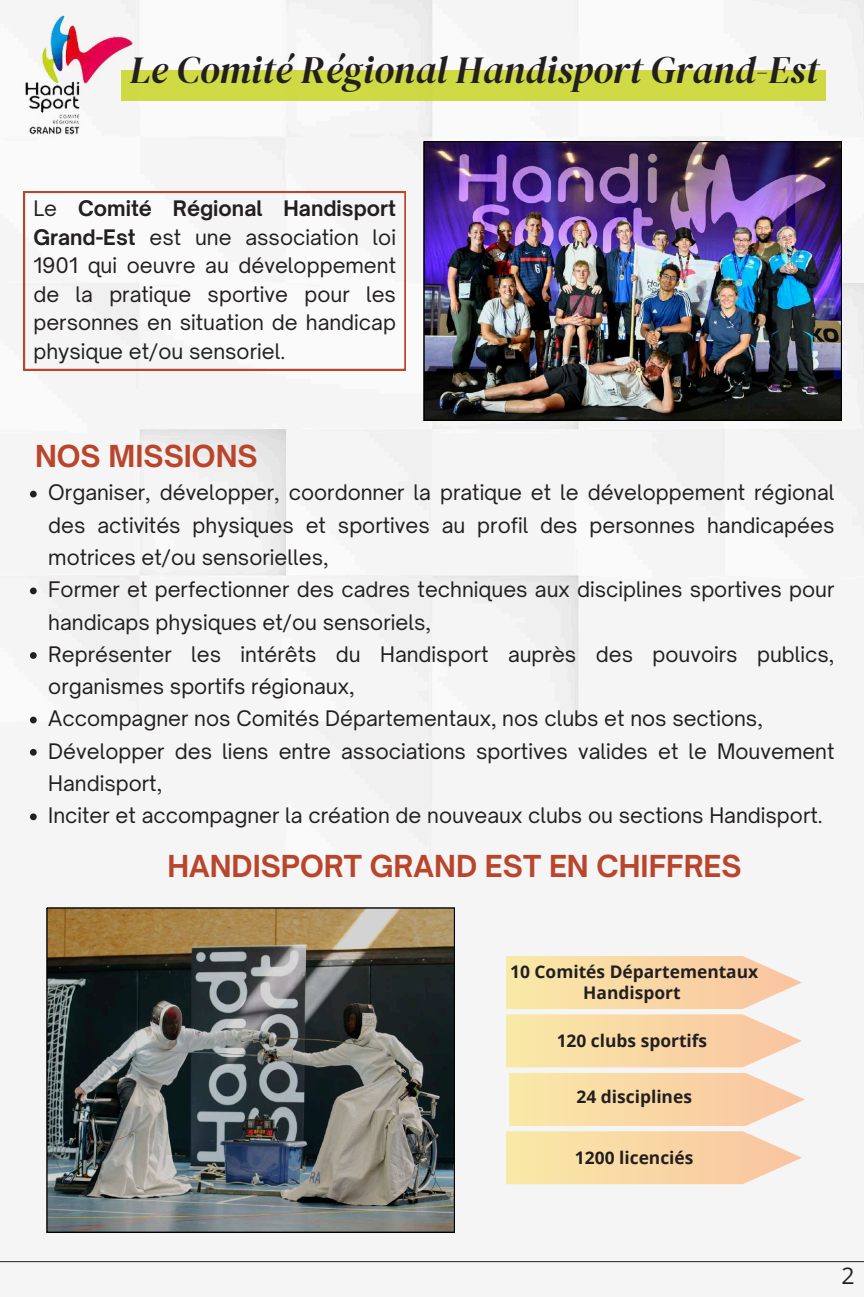
<style>
.page{position:relative;width:864px;height:1297px;background:#fff}
.page>*{position:absolute;margin:0;border:0;box-sizing:border-box;transform-origin:0 0}
.t1{font:italic 38.3px "DM Serif Display";color:#231f20}
.t2{font:700 29px "Open Sauce One";color:#b9452c}
.t3{font:23px "Open Sans";color:#231f20}
.t4{font:20.5px/32.2px "Open Sauce One";color:#231f20}
.t5{font:700 17.4px/21.3px "Open Sans";color:#231f20;text-align:center}
.s1{font-weight:700}
</style>
<div class="page">
<div style="left:0;top:0;width:864px;height:1263px;background:#f5f5f5"></div>
<hr style="left:0;top:1260px;width:864px;height:1px;background:#231f20">
<img style="left:424px;top:141px;width:418px;height:279px">
<img style="left:13px;top:11px;width:123px;height:130px">
<div style="left:121px;top:70px;width:705px;height:31px;background:#cfda45"></div>
<svg style="left:506px;top:955px;width:296px;height:53px;background:#f8dbad"></svg>
<svg style="left:24px;top:191px;width:382px;height:179px"></svg>
<img style="left:47px;top:907px;width:408px;height:324px">
<svg style="left:30px;top:490px;width:7px;height:7px"></svg>
<svg style="left:30px;top:587px;width:7px;height:7px"></svg>
<svg style="left:30px;top:652px;width:7px;height:6px"></svg>
<svg style="left:30px;top:716px;width:7px;height:7px"></svg>
<svg style="left:30px;top:748px;width:7px;height:7px"></svg>
<svg style="left:30px;top:813px;width:7px;height:7px"></svg>
<svg style="left:506px;top:1014px;width:299px;height:169px"></svg>
<h1 class="t1" style="left:130px;top:43px;width:690px">Le Comité Régional Handisport Grand-Est</h1>
<p class="t4" style="left:33px;top:194px;width:364px;line-height:28.5px;text-align:justify">Le <span class="s1">Comité Régional Handisport Grand-Est</span> est une association loi 1901 qui oeuvre au développement de la pratique sportive pour les personnes en situation de handicap physique et/ou sensoriel.</p>
<h2 class="t2" style="left:35px;top:438px;width:224px">NOS MISSIONS</h2>
<p class="t4" style="left:48px;top:476px;width:788px">Organiser, développer, coordonner la pratique et le développement régional des activités physiques et sportives au profil des personnes handicapées motrices et/ou sensorielles,<br>Former et perfectionner des cadres techniques aux disciplines sportives pour handicaps physiques et/ou sensoriels,<br>Représenter les intérêts du Handisport auprès des pouvoirs publics, organismes sportifs régionaux,<br>Accompagner nos Comités Départementaux, nos clubs et nos sections, Développer des liens entre associations sportives valides et le Mouvement Handisport,<br>Inciter et accompagner la création de nouveaux clubs ou sections Handisport.</p>
<h2 class="t2" style="left:167px;top:848px;width:576px">HANDISPORT GRAND EST EN CHIFFRES</h2>
<p class="t5" style="left:510px;top:960px;width:250px">10 Comités Départementaux<br>Handisport</p>
<p class="t5" style="left:557px;top:1029px;width:152px">120 clubs sportifs</p>
<p class="t5" style="left:577px;top:1085px;width:117px">24 disciplines</p>
<p class="t5" style="left:575px;top:1145px;width:120px">1200 licenciés</p>
<p class="t3" style="left:842px;top:1259px;width:15px">2</p>
</div>
